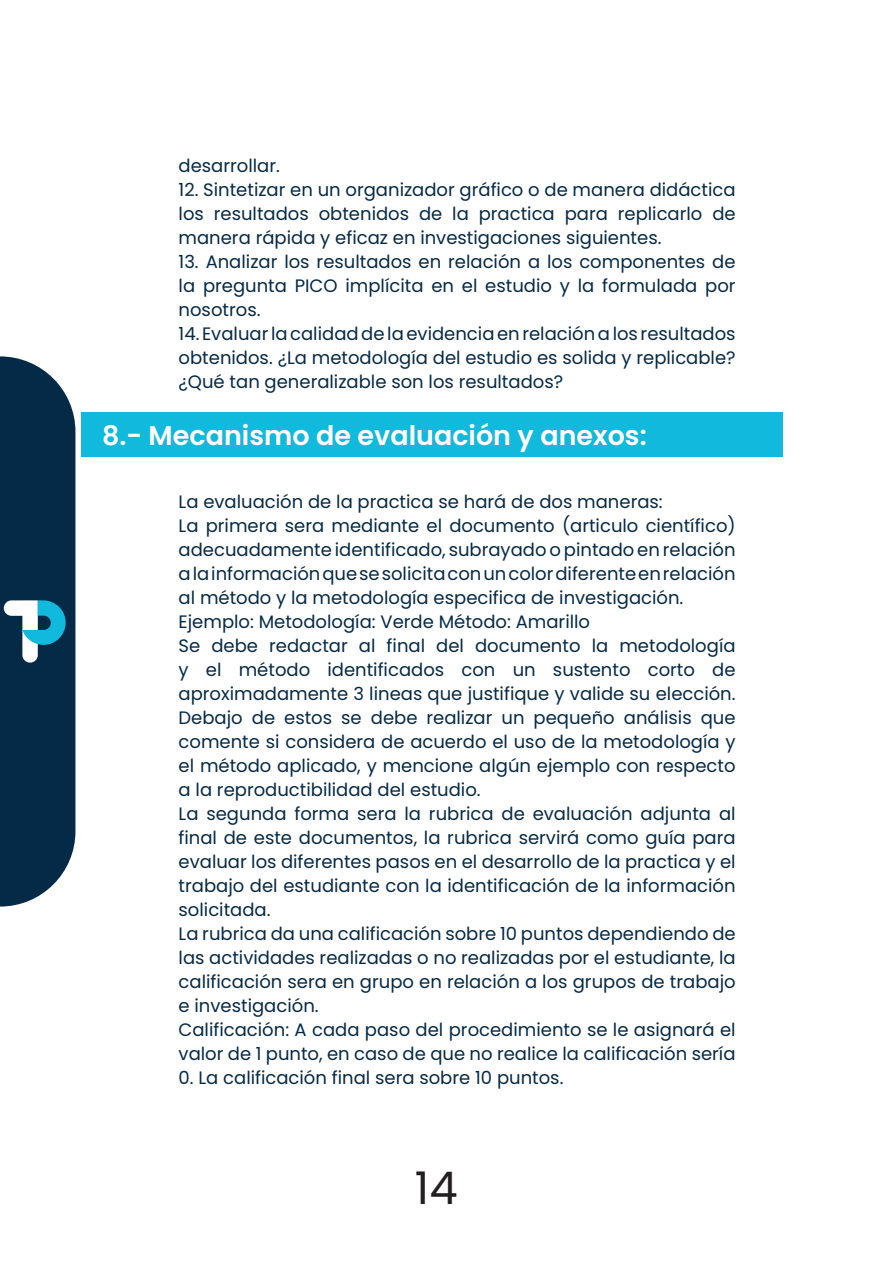
<style>
.page{position:relative;width:893px;height:1263px;background:#fff}
.page>*{position:absolute;margin:0;border:0;box-sizing:border-box;transform-origin:0 0}
.t1{font:45px "Poppins";color:#231f20}
.t2{font:600 27px "Poppins";color:#fff}
.t3{font:18px/24px "Poppins";color:#042a48;text-align:justify}
</style>
<div class="page">
<svg style="left:0;top:356px;width:75px;height:550px;background:#183d59"></svg>
<div style="left:81px;top:412px;width:701px;height:45px;background:#11b9dc"></div>
<p class="t3" style="left:179px;top:154px;width:103px">desarrollar.</p>
<p class="t3" style="left:179px;top:178px;width:559px">12. Sintetizar en un organizador gráfico o de manera didáctica los resultados obtenidos de la practica para replicarlo de manera rápida y eficaz en investigaciones siguientes.</p>
<p class="t3" style="left:179px;top:250px;width:558px">13. Analizar los resultados en relación a los componentes de la pregunta PICO implícita en el estudio y la formulada por nosotros.</p>
<p class="t3" style="left:179px;top:322px;width:559px">14. Evaluar la calidad de la evidencia en relación a los resultados obtenidos. ¿La metodología del estudio es solida y replicable? ¿Qué tan generalizable son los resultados?</p>
<p class="t2" style="left:102px;top:420px;width:546px">8.- Mecanismo de evaluación y anexos:</p>
<p class="t3" style="left:179px;top:490px;width:486px">La evaluación de la practica se hará de dos maneras:</p>
<p class="t3" style="left:179px;top:514px;width:559px">La primera sera mediante el documento (articulo científico) adecuadamente identificado, subrayado o pintado en relación a la información que se solicita con un color diferente en relación al método y la metodología especifica de investigación.</p>
<p class="t3" style="left:179px;top:610px;width:413px">Ejemplo: Metodología: Verde Método: Amarillo</p>
<p class="t3" style="left:179px;top:634px;width:559px">Se debe redactar al final del documento la metodología y el método identificados con un sustento corto de aproximadamente 3 lineas que justifique y valide su elección.<br>Debajo de estos se debe realizar un pequeño análisis que comente si considera de acuerdo el uso de la metodología y el método aplicado, y mencione algún ejemplo con respecto a la reproductibilidad del estudio.</p>
<p class="t3" style="left:179px;top:802px;width:559px">La segunda forma sera la rubrica de evaluación adjunta al final de este documentos, la rubrica servirá como guía para evaluar los diferentes pasos en el desarrollo de la practica y el trabajo del estudiante con la identificación de la información solicitada.</p>
<p class="t3" style="left:179px;top:922px;width:559px">La rubrica da una calificación sobre 10 puntos dependiendo de las actividades realizadas o no realizadas por el estudiante, la calificación sera en grupo en relación a los grupos de trabajo e investigación.</p>
<p class="t3" style="left:179px;top:1018px;width:559px">Calificación: A cada paso del procedimiento se le asignará el valor de 1 punto, en caso de que no realice la calificación sería</p>
<p class="t3" style="left:179px;top:1066px;width:386px">0. La calificación final sera sobre 10 puntos.</p>
<h1 class="t1" style="left:415px;top:1162px;width:44px">14</h1>
</div>
